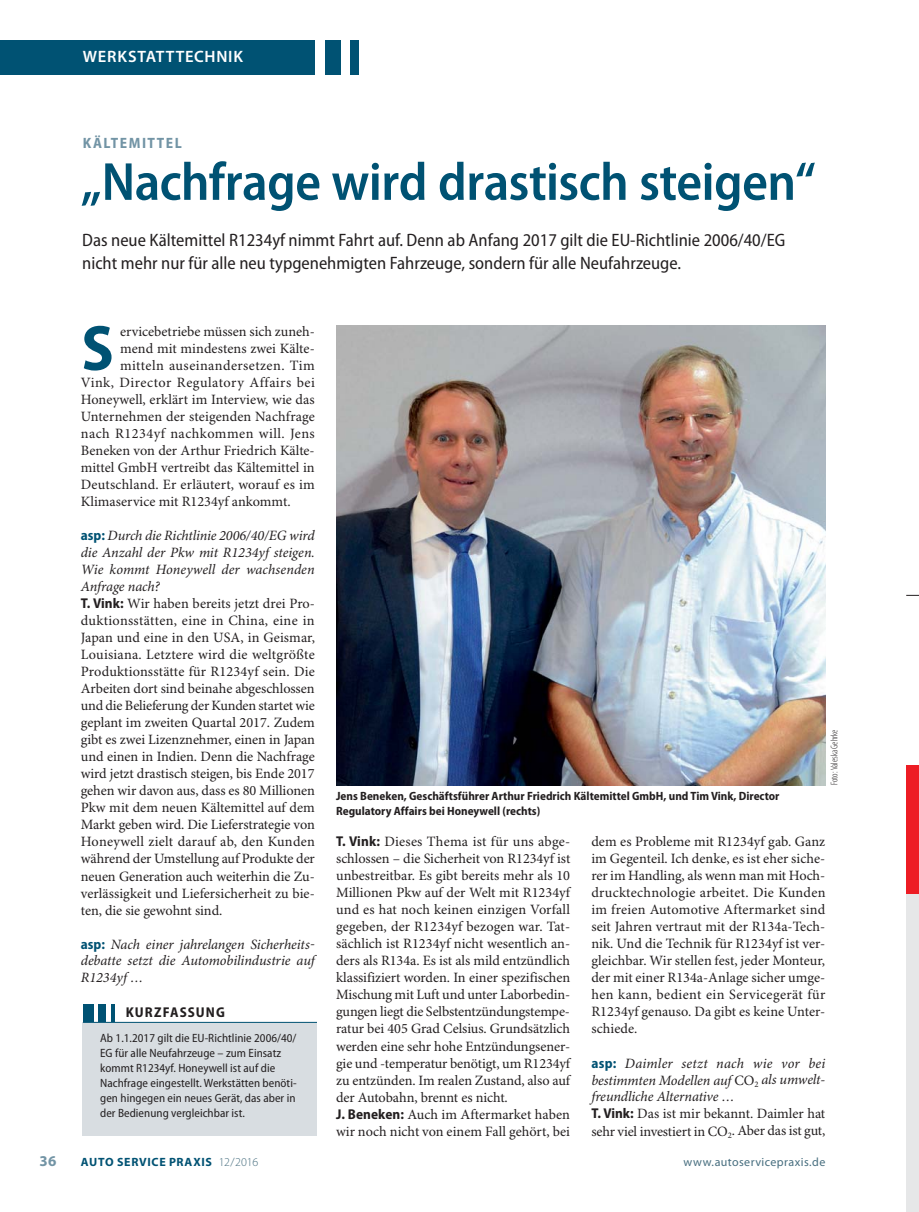
<style>
.page{position:relative;width:919px;height:1212px;background:#fff}
.page>*{position:absolute;margin:0;border:0;box-sizing:border-box;transform-origin:0 0}
.t1{font:700 semi-condensed 64.65px "Myriad Pro";color:#005273}
.t2{font:600 semi-condensed 54px "Myriad Pro";letter-spacing:-.01em;color:#005273}
.t3{font:semi-condensed 18px/22.5px "Myriad Pro";color:#231f20}
.t4{font:600 16.5px "Myriad Pro";letter-spacing:.045em;color:#fff}
.t5{font:700 semi-condensed 15px "Myriad Pro";letter-spacing:.1em;color:#7294a5}
.t6{font:700 15px "Myriad Pro";color:#7294a5}
.t7{font:14.25px/17px "Minion Pro";color:#231f20}
.t8{font:italic 14.25px/17px "Minion Pro";letter-spacing:-.005em;color:#231f20}
.t9{font:14.25px "Minion Pro";letter-spacing:.035em;color:#231f20}
.t10{font:14.25px "Minion Pro";letter-spacing:.03em;color:#231f20}
.t11{font:700 semi-condensed 14.25px "Myriad Pro";letter-spacing:.075em;color:#231f20}
.t12{font:semi-condensed 12px/15px "Myriad Pro";letter-spacing:.005em;color:#231f20}
.t13{font:700 semi-condensed 12px/15px "Myriad Pro";color:#231f20}
.t14{font:700 12px "Myriad Pro";letter-spacing:.055em;color:#005273}
.t15{font:12px "Myriad Pro";letter-spacing:.035em;color:#476e7f}
.t16{font:300 condensed 9.75px "Myriad Pro";color:#231f20}
.s1{font-family:"Myriad Pro";font-weight:700;font-stretch:semi-condensed;color:#005273}
.s2{font-style:italic}
.s3{font-family:"Myriad Pro";font-weight:700;font-stretch:semi-condensed}
.s4{font-family:"Myriad Pro";font-weight:700;font-style:normal;font-stretch:semi-condensed;color:#005273}
.s5{font-style:normal}
.s6{font-family:"Myriad Pro";font-weight:700;font-style:normal;font-stretch:semi-condensed}
.s7{font-weight:300;color:#476e7f}
</style>
<div class="page">
<div style="left:350px;top:40px;width:8px;height:34px;background:#005273"></div>
<div style="left:325px;top:40px;width:15px;height:34px;background:#005273"></div>
<div style="left:0;top:40px;width:315px;height:34px;background:#005273"></div>
<div style="left:83px;top:1022px;width:234px;height:113px;background:#d8dde1"></div>
<div style="left:83px;top:1005px;width:10px;height:17px;background:#005273"></div>
<div style="left:98px;top:1005px;width:8px;height:17px;background:#005273"></div>
<hr style="left:111px;top:1005px;width:3px;height:17px;background:#005273">
<hr style="left:83px;top:1022px;width:234px;height:1px;background:#005273">
<svg style="left:906px;top:595px;width:12px;height:1px"></svg>
<img style="left:336px;top:326px;width:489px;height:459px">
<div style="left:906px;top:888px;width:12px;height:324px;background:#e6e7e8"></div>
<div style="left:906px;top:765px;width:12px;height:129px;background:#ed1c24"></div>
<p class="t4" style="left:83px;top:47px;width:162px">WERKSTATTTECHNIK</p>
<p class="t5" style="left:83px;top:138px;width:100px">KÄLTEMITTEL</p>
<h2 class="t2" style="left:81px;top:161px;width:736px">„Nachfrage wird drastisch steigen“</h2>
<p class="t3" style="left:82px;top:231px;width:704px">Das neue Kältemittel R1234yf nimmt Fahrt auf. Denn ab Anfang 2017 gilt die EU-Richtlinie 2006/40/EG nicht mehr nur für alle neu typgenehmigten Fahrzeuge, sondern für alle Neufahrzeuge.</p>
<h1 class="t1" style="left:81px;top:324px;width:34px">S</h1>
<p class="t7" style="left:120px;top:324px;width:196px">ervicebetriebe müssen sich zuneh-</p>
<p class="t7" style="left:120px;top:341px;width:196px">mend mit mindestens zwei Kälte-</p>
<p class="t10" style="left:120px;top:360px;width:196px">mitteln auseinandersetzen. Tim</p>
<p class="t9" style="left:81px;top:377px;width:235px">Vink, Director Regulatory Affairs bei</p>
<p class="t7" style="left:81px;top:392px;width:235px">Honeywell, erklärt im Interview, wie das</p>
<p class="t7" style="left:81px;top:409px;width:235px">Unternehmen der steigenden Nachfrage</p>
<p class="t9" style="left:81px;top:428px;width:235px">nach R1234yf nachkommen will. Jens</p>
<p class="t7" style="left:81px;top:443px;width:235px">Beneken von der Arthur Friedrich Kälte-</p>
<p class="t7" style="left:81px;top:460px;width:235px">mittel GmbH vertreibt das Kältemittel in</p>
<p class="t7" style="left:81px;top:477px;width:235px">Deutschland. Er erläutert, worauf es im</p>
<p class="t7" style="left:81px;top:494px;width:211px">Klimaservice mit R1234yf ankommt.</p>
<p class="t7" style="left:81px;top:528px;width:236px"><span class="s1">asp:</span> <span class="s2">Durch die Richtlinie 2006/40/EG wird die Anzahl der Pkw mit R1234yf steigen.<br>Wie kommt Honeywell der wachsenden Anfrage nach?<br></span><span class="s3">T. Vink:</span> Wir haben bereits jetzt drei Pro&shy;duktionsstätten, eine in China, eine in Japan und eine in den USA, in Geismar, Louisiana. Letztere wird die weltgrößte Produktionsstätte für R1234yf sein. Die Arbeiten dort sind beinahe abgeschlossen und die Belieferung der Kunden startet wie geplant im zweiten Quartal 2017. Zudem gibt es zwei Lizenznehmer, einen in Japan und einen in Indien. Denn die Nachfrage wird jetzt drastisch steigen, bis Ende 2017 gehen wir davon aus, dass es 80 Millionen Pkw mit dem neuen Kältemittel auf dem Markt geben wird. Die Lieferstrategie von Honeywell zielt darauf ab, den Kunden während der Umstellung auf Produkte der neuen Generation auch weiterhin die Zu&shy;verlässigkeit und Liefersicherheit zu bie&shy;ten, die sie gewohnt sind.</p>
<p class="t8" style="left:81px;top:937px;width:235px;text-align:justify"><span class="s4">asp:</span> Nach einer jahrelangen Sicherheits&shy;debatte setzt die Automobilindustrie auf R1234yf …</p>
<p class="t11" style="left:126px;top:1007px;width:101px">KURZFASSUNG</p>
<p class="t12" style="left:100px;top:1032px;width:198px">Ab 1.1.2017 gilt die EU-Richtlinie 2006/40/ EG für alle Neufahrzeuge – zum Einsatz kommt R1234yf. Honeywell ist auf die Nachfrage eingestellt. Werkstätten benöti&shy;gen hingegen ein neues Gerät, das aber in der Bedienung vergleichbar ist.</p>
<p class="t13" style="left:336px;top:790px;width:445px">Jens Beneken, Geschäftsführer Arthur Friedrich Kältemittel GmbH, und Tim Vink, Director<br>Regulatory Affairs bei Honeywell (rechts)</p>
<p class="t16" style="left:828px;top:785px;width:57px;rotate:-90deg">Foto: Valeska Gehrke</p>
<p class="t7" style="left:336px;top:834px;width:236px"><span class="s3">T. Vink:</span> Dieses Thema ist für uns abge&shy;schlossen – die Sicherheit von R1234yf ist unbestreitbar. Es gibt bereits mehr als 10<br>Millionen Pkw auf der Welt mit R1234yf und es hat noch keinen einzigen Vorfall gegeben, der R1234yf bezogen war. Tat&shy;sächlich ist R1234yf nicht wesentlich an&shy;ders als R134a. Es ist als mild entzündlich klassifiziert worden. In einer spezifischen Mischung mit Luft und unter Laborbedin&shy;gungen liegt die Selbstentzündungstempe&shy;ratur bei 405 Grad Celsius. Grundsätzlich werden eine sehr hohe Entzündungsener&shy;gie und -temperatur benötigt, um R1234yf zu entzünden. Im realen Zustand, also auf der Autobahn, brennt es nicht.<br><span class="s3">J. Beneken:</span> Auch im Aftermarket haben wir noch nicht von einem Fall gehört, bei</p>
<p class="t7" style="left:591px;top:834px;width:236px;text-align:justify">dem es Probleme mit R1234yf gab. Ganz im Gegenteil. Ich denke, es ist eher siche&shy;rer im Handling, als wenn man mit Hoch&shy;drucktechnologie arbeitet. Die Kunden im freien Automotive Aftermarket sind seit Jahren vertraut mit der R134a-Tech&shy;nik. Und die Technik für R1234yf ist ver&shy;gleichbar. Wir stellen fest, jeder Monteur, der mit einer R134a-Anlage sicher umge&shy;hen kann, bedient ein Servicegerät für R1234yf genauso. Da gibt es keine Unter&shy;schiede.</p>
<p class="t8" style="left:591px;top:1056px;width:235px"><span class="s4">asp:</span> Daimler setzt nach wie vor bei bestimmten Modellen auf <span class="s5">CO</span><sub>2</sub> als umwelt&shy;freundliche Alternative …<br><span class="s6">T. Vink:</span> <span class="s5">Das ist mir bekannt. Daimler hat sehr viel investiert in CO</span><sub>2</sub><span class="s5">. Aber das ist gut,</span></p>
<p class="t6" style="left:39px;top:1152px;width:19px">36</p>
<p class="t14" style="left:81px;top:1154px;width:179px">AUTO SERVICE PRAXIS <span class="s7">12/2016</span></p>
<p class="t15" style="left:683px;top:1154px;width:143px">www.autoservicepraxis.de</p>
</div>
